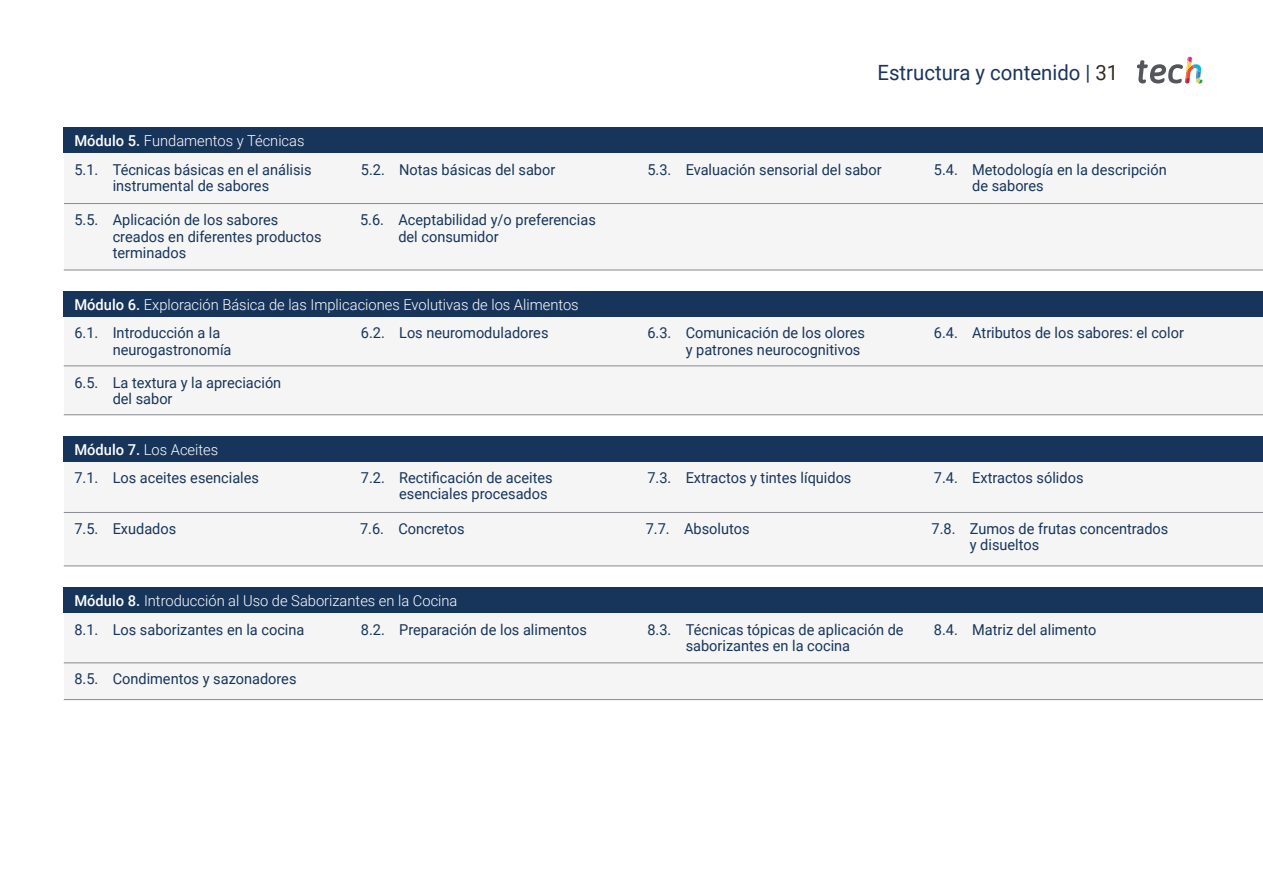
<style>
.page{position:relative;width:1263px;height:893px;background:#fff}
.page>*{position:absolute;margin:0;border:0;box-sizing:border-box;transform-origin:0 0}
.t1{font:21px "Roboto";color:#1a355c}
.t2{font:15px/16.5px "Roboto";color:#17355b}
.t3{font:300 15px "Roboto";color:#fff}
.s1{font-weight:500}
.s2{color:#312e20}
</style>
<div class="page">
<div style="left:64px;top:153px;width:1199px;height:117px;background:#f4f5f4"></div>
<div style="left:64px;top:317px;width:1199px;height:98px;background:#f4f5f4"></div>
<div style="left:64px;top:461px;width:1199px;height:105px;background:#f4f5f4"></div>
<div style="left:64px;top:613px;width:1199px;height:87px;background:#f4f5f4"></div>
<hr style="left:64px;top:270px;width:1199px;height:1px;background:#878a8e">
<hr style="left:64px;top:203px;width:1199px;height:1px;background:#878a8e">
<hr style="left:64px;top:415px;width:1199px;height:1px;background:#878a8e">
<hr style="left:64px;top:366px;width:1199px;height:1px;background:#878a8e">
<hr style="left:64px;top:566px;width:1199px;height:1px;background:#878a8e">
<hr style="left:64px;top:512px;width:1199px;height:1px;background:#878a8e">
<hr style="left:64px;top:663px;width:1199px;height:1px;background:#878a8e">
<hr style="left:64px;top:699px;width:1199px;height:1px;background:#878a8e">
<svg style="left:1137px;top:57px;width:65px;height:27px"></svg>
<div style="left:64px;top:128px;width:1199px;height:25px;background:#17355b"></div>
<div style="left:64px;top:291px;width:1199px;height:26px;background:#17355b"></div>
<div style="left:64px;top:436px;width:1199px;height:26px;background:#17355b"></div>
<div style="left:64px;top:587px;width:1199px;height:26px;background:#17355b"></div>
<p class="t3" style="left:74px;top:130px;width:232px"><span class="s1">Módulo 5.</span> Fundamentos y Técnicas</p>
<h1 class="t1" style="left:877px;top:57px;width:242px">Estructura y contenido | <span class="s2">31</span></h1>
<p class="t2" style="left:74px;top:161px;width:239px;text-align:center">5.1. Técnicas básicas en el análisis instrumental de sabores</p>
<p class="t2" style="left:361px;top:161px;width:196px">5.2. Notas básicas del sabor</p>
<p class="t2" style="left:647px;top:161px;width:236px">5.3. Evaluación sensorial del sabor</p>
<p class="t2" style="left:972px;top:161px;width:196px;text-indent:-38px">5.4. Metodología en la descripción de sabores</p>
<p class="t2" style="left:113px;top:211px;width:210px;text-indent:-38px">5.5. Aplicación de los sabores creados en diferentes productos terminados</p>
<p class="t2" style="left:398px;top:211px;width:199px;text-indent:-38px">5.6. Aceptabilidad y/o preferencias del consumidor</p>
<p class="t3" style="left:74px;top:294px;width:506px"><span class="s1">Módulo 6.</span> Exploración Básica de las Implicaciones Evolutivas de los Alimentos</p>
<p class="t2" style="left:113px;top:324px;width:120px;text-indent:-38px">6.1. Introducción a la neurogastronomía</p>
<p class="t2" style="left:361px;top:324px;width:189px">6.2. Los neuromoduladores</p>
<p class="t2" style="left:686px;top:324px;width:181px;text-indent:-38px">6.3. Comunicación de los olores y patrones neurocognitivos</p>
<p class="t2" style="left:934px;top:324px;width:252px">6.4. Atributos de los sabores: el color</p>
<p class="t2" style="left:113px;top:373px;width:170px;text-indent:-38px">6.5. La textura y la apreciación del sabor</p>
<p class="t3" style="left:74px;top:439px;width:145px"><span class="s1">Módulo 7.</span> Los Aceites</p>
<p class="t2" style="left:74px;top:468px;width:186px">7.1. Los aceites esenciales</p>
<p class="t2" style="left:399px;top:468px;width:155px;text-indent:-38px">7.2. Rectificación de aceites esenciales procesados</p>
<p class="t2" style="left:647px;top:468px;width:206px">7.3. Extractos y tintes líquidos</p>
<p class="t2" style="left:934px;top:468px;width:151px">7.4. Extractos sólidos</p>
<p class="t2" style="left:74px;top:520px;width:103px">7.5. Exudados</p>
<p class="t2" style="left:360px;top:520px;width:106px">7.6. Concretos</p>
<p class="t2" style="left:646px;top:520px;width:105px">7.7. Absolutos</p>
<p class="t2" style="left:970px;top:520px;width:200px;text-indent:-38px">7.8. Zumos de frutas concentrados y disueltos</p>
<p class="t3" style="left:74px;top:590px;width:385px"><span class="s1">Módulo 8.</span> Introducción al Uso de Saborizantes en la Cocina</p>
<p class="t2" style="left:74px;top:621px;width:231px">8.1. Los saborizantes en la cocina</p>
<p class="t2" style="left:361px;top:621px;width:228px">8.2. Preparación de los alimentos</p>
<p class="t2" style="left:686px;top:621px;width:219px;text-indent:-38px">8.3. Técnicas tópicas de aplicación de saborizantes en la cocina</p>
<p class="t2" style="left:934px;top:621px;width:164px">8.4. Matriz del alimento</p>
<p class="t2" style="left:74px;top:670px;width:224px">8.5. Condimentos y sazonadores</p>
</div>
